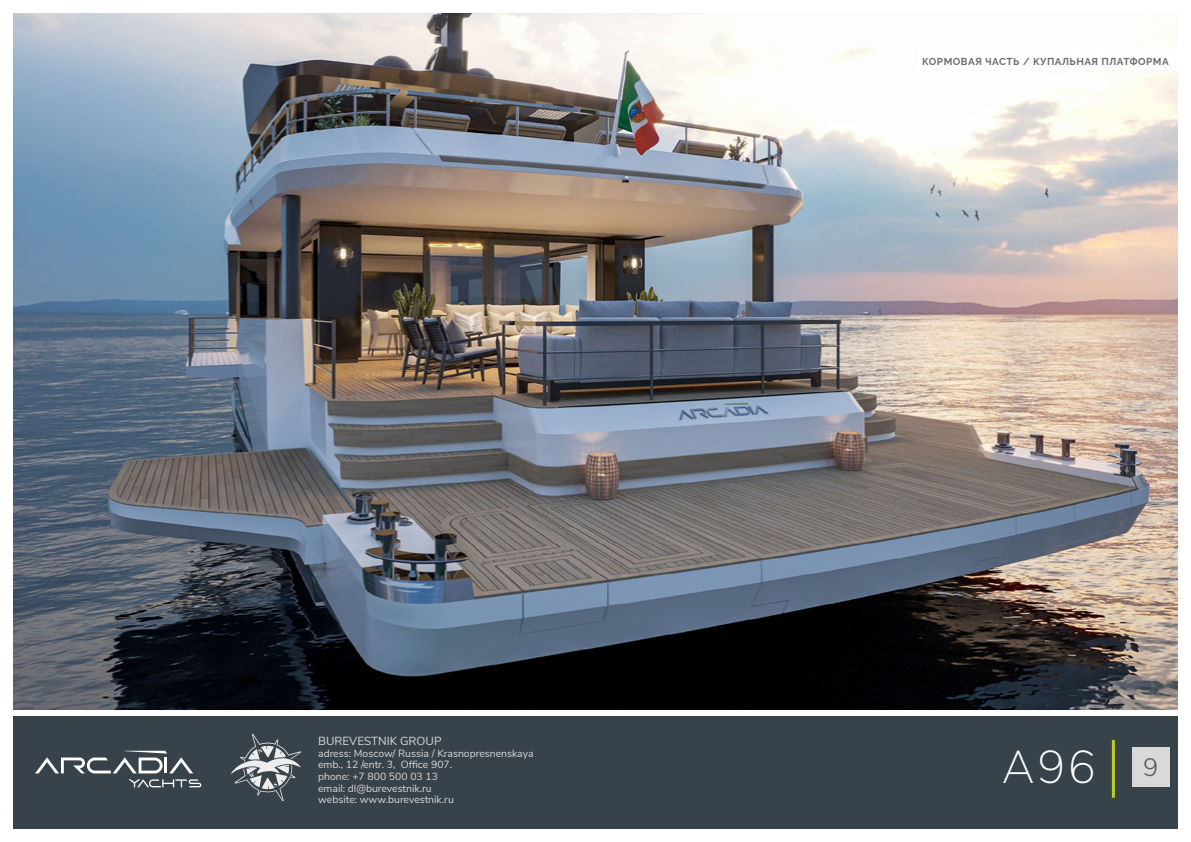
<style>
.page{position:relative;width:1191px;height:842px;background:#fff}
.page>*{position:absolute;margin:0;border:0;box-sizing:border-box;transform-origin:0 0}
.t1{font:200 46.1px "Nunito Sans";color:#fff}
.t2{font:11.7px "Nunito Sans";color:#d9d9d9}
.t3{font:10.4px/11.7px "Nunito Sans";color:#d9d9d9}
.t4{font:700 10px "Raleway";letter-spacing:.05em;color:#6d6e71}
</style>
<div class="page">
<div style="left:13px;top:716px;width:1165px;height:113px;background:#38424a"></div>
<svg style="left:230px;top:734px;width:71px;height:67px"></svg>
<div style="left:1131px;top:747px;width:38px;height:40px;background:#d9d9d9"></div>
<hr style="left:1111px;top:740px;width:3px;height:58px;background:#bdcf1c">
<svg style="left:128px;top:779px;width:73px;height:8px"></svg>
<svg style="left:35px;top:751px;width:158px;height:22px"></svg>
<img style="left:13px;top:13px;width:1165px;height:697px">
<div style="left:919px;top:50px;width:272px;height:20px;background:#fff"></div>
<p class="t4" style="left:922px;top:55px;width:248px">КОРМОВАЯ ЧАСТЬ / КУПАЛЬНАЯ ПЛАТФОРМА</p>
<p class="t2" style="left:318px;top:732px;width:125px">BUREVESTNIK GROUP</p>
<p class="t3" style="left:318px;top:746px;width:217px">adress: Moscow/ Russia / Krasnopresnenskaya emb., 12 /entr. 3, Office 907.<br>phone: +7 800 500 03 13<br>email: dl@burevestnik.ru<br>website: www.burevestnik.ru</p>
<h1 class="t1" style="left:1002px;top:733px;width:158px">A96 <sup>9</sup></h1>
</div>
